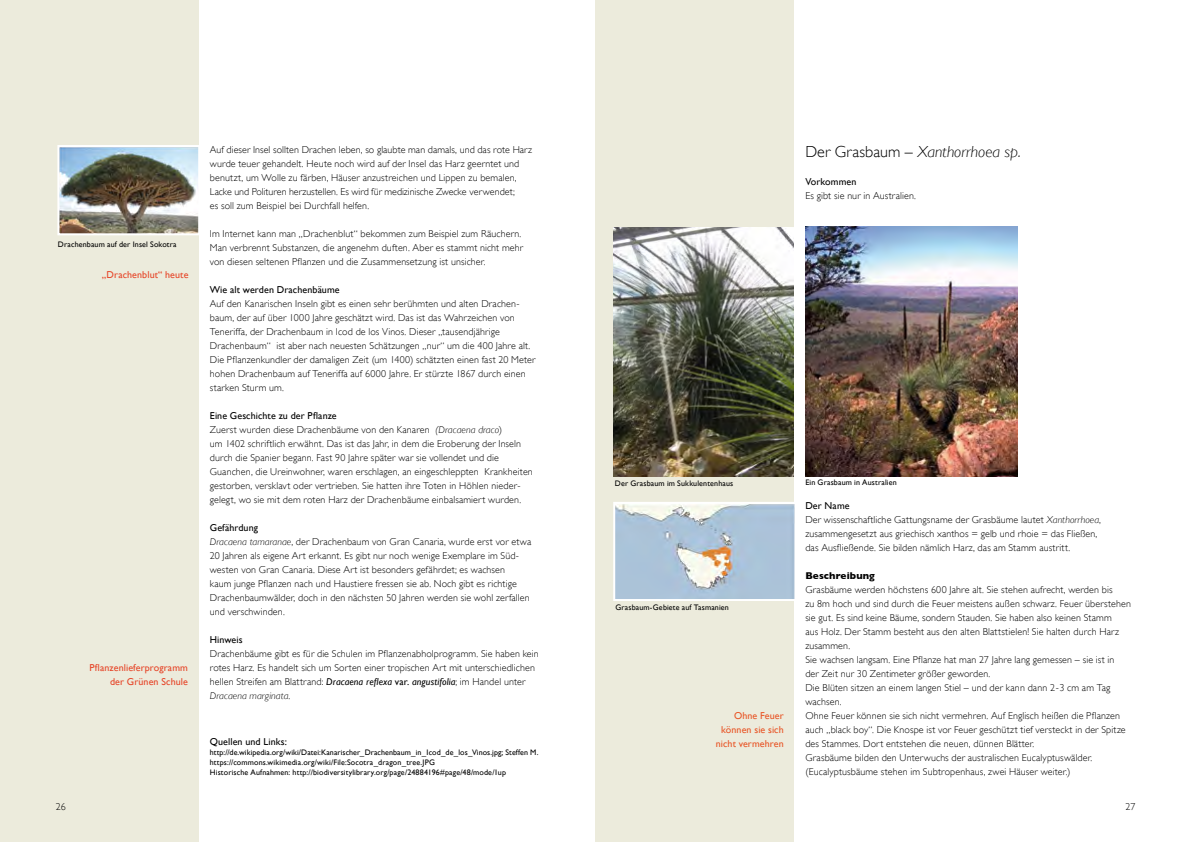
<style>
.page{position:relative;width:1191px;height:842px;background:#fff}
.page>*{position:absolute;margin:0;border:0;box-sizing:border-box;transform-origin:0 0}
.t1{font:italic 300 16px "Gill Sans";color:#000}
.t2{font:300 10px/14px "Gill Sans";letter-spacing:.015em;color:#000}
.t3{font:10px "Gill Sans";letter-spacing:.01em;color:#000}
.t4{font:10px/14px "Gill Sans";letter-spacing:.01em;color:#e64427;text-align:right}
.t5{font:10px/14px "Gill Sans";letter-spacing:.01em;color:#e85425;text-align:right}
.t6{font:700 10px "Gill Sans";letter-spacing:.01em;color:#000}
.t7{font:8px/10px "Gill Sans";letter-spacing:.015em;color:#000}
.s1{font-weight:400}
.s2{font-style:italic}
.s3{font-weight:400;font-style:italic}
.s4{font-style:normal}
</style>
<div class="page">
<div style="left:0;top:0;width:198px;height:842px;background:#ecebdc"></div>
<div style="left:595px;top:0;width:199px;height:842px;background:#ecebdc"></div>
<img style="left:60px;top:148px;width:137px;height:84px">
<div style="left:57px;top:145px;width:143px;height:90px;border:2px solid #fff"></div>
<img style="left:805px;top:227px;width:212px;height:249px">
<img style="left:613px;top:228px;width:181px;height:248px">
<img style="left:616px;top:505px;width:177px;height:93px">
<div style="left:613px;top:502px;width:183px;height:99px;border:2px solid #fff"></div>
<p class="t7" style="left:58px;top:239px;width:120px">Drachenbaum auf der Insel Sokotra</p>
<p class="t4" style="left:102px;top:268px;width:88px">„Drachenblut“ heute</p>
<p class="t4" style="left:89px;top:660px;width:100px">Pflanzenlieferprogramm der Grünen Schule</p>
<p class="t2" style="left:210px;top:143px;width:324px">Auf dieser Insel sollten Drachen leben, so glaubte man damals, und das rote Harz wurde teuer gehandelt. H eute noch wird auf der Insel das H arz geerntet und benutzt, um Wolle zu färben, Häuser anzustreichen und Lippen zu bemalen, Lacke und Polituren herzustellen. Es wird für medizinische Zwecke verwendet;<br>es soll zum Beispiel bei Durchfall helfen.</p>
<p class="t2" style="left:210px;top:227px;width:315px">Im Internet kann man „Drachenblut“ bekommen zum Beispiel zum Räuchern.<br>Man verbrennt Substanzen, die angenehm duften. Aber es stammt nicht mehr von diesen seltenen Pflanzen und die Zusammensetzung ist unsicher.</p>
<p class="t3" style="left:210px;top:284px;width:131px">Wie alt werden Drachenbäume</p>
<p class="t2" style="left:210px;top:297px;width:328px">Auf den Kanarischen Inseln gibt es einen sehr berühmten und alten Drachen&shy;baum, der auf über 1000 Jahre geschätzt wird. Das ist das Wahrzeichen von Teneriffa, der Drachenbaum in Icod de los Vinos. Dieser „tausendjährige Drachenbaum“ ist aber nach neuesten Schätzungen „nur“ um die 400 Jahre alt.<br>Die Pflanzenkundler der damaligen Zeit (um 1400) schätzten einen fast 20 M eter hohen Drachenbaum auf Teneriffa auf 6000 Jahre. Er stürzte 1867 durch einen starken Sturm um.</p>
<p class="t2" style="left:210px;top:409px;width:324px"><span class="s1">Eine Geschichte zu der Pflanze<br></span>Zuerst wurden diese Drachenbäume von den Kanaren <span class="s2">(Dracaena draco</span>)<br>um 1402 schriftlich erwähnt. Das ist das Jahr, in dem die Eroberung der Inseln durch die Spanier begann. Fast 90 Jahre später war sie vollendet und die Guanchen, die Ureinwohner, waren erschlagen, an eingeschleppten Krankheiten gestorben, versklavt oder vertrieben. Sie hatten ihre Toten in Höhlen nieder&shy;gelegt, wo sie mit dem roten Harz der Drachenbäume einbalsamiert wurden.</p>
<p class="t2" style="left:210px;top:521px;width:323px"><span class="s1">Gefährdung<br></span><span class="s2">Dracaena tamaranae</span>, der Drachenbaum von Gran Canaria, wurde erst vor etwa 20 Jahren als eigene Art erkannt. Es gibt nur noch wenige Exemplare im Süd&shy;westen von Gran Canaria. Diese Art ist besonders gefährdet; es wachsen<br>kaum junge Pflanzen nach und H austiere fressen sie ab. N och gibt es richtige Drachenbaumwälder, doch in den nächsten 50 Jahren werden sie wohl zerfallen und verschwinden.</p>
<p class="t3" style="left:210px;top:634px;width:34px">Hinweis</p>
<p class="t2" style="left:210px;top:647px;width:330px">Drachenbäume gibt es für die Schulen im Pflanzenabholprogramm. Sie haben kein rotes Harz. Es handelt sich um Sorten einer tropischen Art mit unterschiedlichen hellen Streifen am Blattrand: <span class="s3">Dracaena reflexa</span> <span class="s1">var.</span> <span class="s3">angustifolia</span>; im H andel unter <span class="s2">Dracaena marginata</span>.</p>
<p class="t3" style="left:210px;top:736px;width:79px">Quellen und Links:</p>
<p class="t7" style="left:210px;top:747px;width:330px">http://de.wikipedia.org/wiki/Datei:Kanarischer_Drachenbaum_in_Icod_de_los_Vinos.jpg; Steffen M. https://commons.wikimedia.org/wiki/File:Socotra_dragon_tree.JPG<br>Historische Aufnahmen: http://biodiversitylibrary.org/page/24884196#page/48/mode/1up</p>
<h1 class="t1" style="left:805px;top:142px;width:217px"><span class="s4">Der Grasbaum –</span> Xanthorrhoea sp.</h1>
<p class="t3" style="left:805px;top:175px;width:53px">Vorkommen</p>
<p class="t2" style="left:805px;top:188px;width:112px">Es gibt sie nur in Australien.</p>
<p class="t7" style="left:615px;top:478px;width:120px">Der Grasbaum im Sukkulentenhaus</p>
<p class="t7" style="left:805px;top:478px;width:93px">Ein Grasbaum in Australien</p>
<p class="t7" style="left:615px;top:602px;width:115px">Grasbaum-Gebiete auf Tasmanien</p>
<p class="t5" style="left:716px;top:709px;width:69px">Ohne Feuer können sie sich nicht vermehren</p>
<p class="t2" style="left:805px;top:499px;width:297px"><span class="s1">Der Name<br></span>Der wissenschaftliche Gattungsname der Grasbäume lautet <span class="s2">Xanthorrhoea</span>, zusammengesetzt aus griechisch xanthos = gelb und rhoie = das Fließen, das Ausfließende. Sie bilden nämlich Harz, das am Stamm austritt.</p>
<p class="t6" style="left:805px;top:570px;width:71px">Beschreibung</p>
<p class="t2" style="left:805px;top:583px;width:327px">Grasbäume werden höchstens 600 Jahre alt. Sie stehen aufrecht, werden bis<br>zu 8m hoch und sind durch die Feuer meistens außen schwarz. Feuer überstehen sie gut. Es sind keine Bäume, sondern Stauden. Sie haben also keinen Stamm<br>aus H olz. Der Stamm besteht aus den alten Blattstielen! Sie halten durch H arz zusammen.<br>Sie wachsen langsam. Eine Pflanze hat man 27 Jahre lang gemessen – sie ist in<br>der Zeit nur 30 Zentimeter größer geworden.<br>Die Blüten sitzen an einem langen Stiel – und der kann dann 2-3 cm am Tag wachsen.<br>Ohne Feuer können sie sich nicht vermehren. Auf Englisch heißen die Pflanzen auch „black boy“. Die Knospe ist vor Feuer geschützt tief versteckt in der Spitze des Stammes. Dort entstehen die neuen, dünnen Blätter.<br>Grasbäume bilden den Unterwuchs der australischen Eucalyptuswälder. (Eucalyptusbäume stehen im Subtropenhaus, zwei H äuser weiter.)</p>
<p class="t2" style="left:56px;top:799px;width:11px">26</p>
<p class="t2" style="left:1125px;top:799px;width:11px">27</p>
</div>
